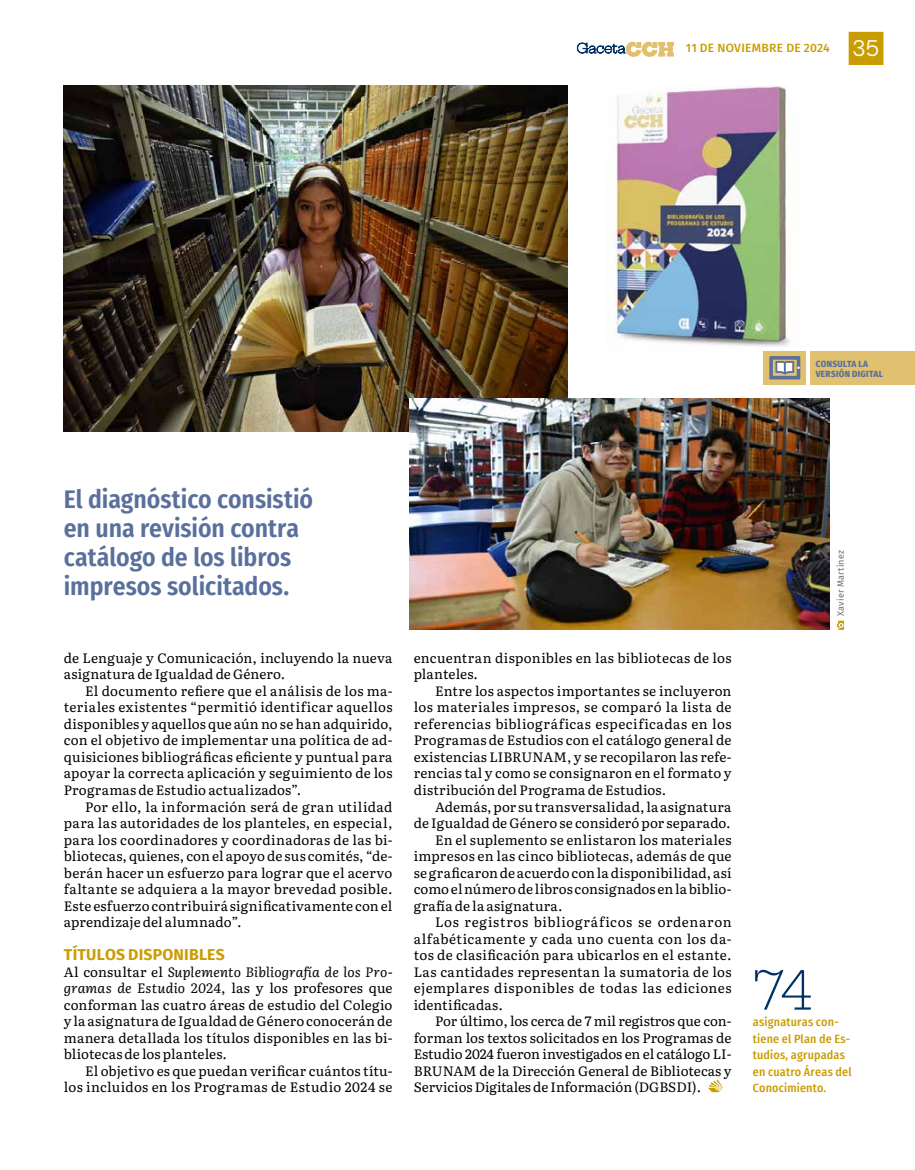
<style>
.page{position:relative;width:915px;height:1170px;background:#fff}
.page>*{position:absolute;margin:0;border:0;box-sizing:border-box;transform-origin:0 0}
.t1{font:300 52.5px "Hepta Slab";color:#003263}
.t2{font:600 25.5px/28.8px "Fira Sans Condensed";color:#5a709c}
.t3{font:700 15.75px "Fira Sans";letter-spacing:.015em;color:#c99d00}
.t4{font:13.5px/16.5px "Literata 18 pt";letter-spacing:.01em;color:#000;text-align:justify}
.t5{font:13.5px "Literata 18 pt";letter-spacing:-.01em;color:#000}
.t6{font:13.5px "Literata 18 pt";letter-spacing:.03em;color:#000}
.t7{font:13.5px "Literata 18 pt";letter-spacing:.045em;color:#000}
.t8{font:13.5px "Literata 18 pt";letter-spacing:.035em;color:#000}
.t9{font:13.5px "Literata 18 pt";letter-spacing:.05em;color:#000}
.t10{font:500 12px/16.5px "Fira Sans Condensed";letter-spacing:.015em;color:#c99d00}
.t11{font:500 12px "Fira Sans";letter-spacing:.025em;color:#c99d00}
.t12{font:800 9px/10.8px "Fira Sans Condensed";letter-spacing:.035em;color:#5a709c}
.t13{font:9px "Fira Sans";letter-spacing:.03em;color:#706f6f}
.s1{font-family:"Hepta Slab";font-weight:400;font-size:21px;color:#fff}
.s2{font-style:italic}
</style>
<div class="page">
<img style="left:64px;top:85px;width:503px;height:347px">
<img style="left:409px;top:399px;width:420px;height:231px">
<img style="left:606px;top:85px;width:184px;height:262px">
<svg style="left:837px;top:620px;width:6px;height:10px"></svg>
<div style="left:810px;top:351px;width:104px;height:33px;background:#e1c16f"></div>
<div style="left:763px;top:351px;width:42px;height:33px;background:#e1c16f"></div>
<svg style="left:769px;top:356px;width:31px;height:23px"></svg>
<svg style="left:708px;top:1079px;width:14px;height:13px"></svg>
<svg style="left:576px;top:41px;width:97px;height:16px"></svg>
<div style="left:848px;top:32px;width:35px;height:33px;background:#c99d00"></div>
<p class="t11" style="left:685px;top:39px;width:195px">11 DE NOVIEMBRE DE 2024 <span class="s1">35</span></p>
<p class="t12" style="left:815px;top:357px;width:69px">CONSULTA LA<br>VERSIÓN DIGITAL</p>
<h2 class="t2" style="left:64px;top:483px;width:251px">El diagnóstico consistió en una revisión contra catálogo de los libros impresos solicitados.</h2>
<p class="t4" style="left:64px;top:648px;width:330px">de Lenguaje y Comunicación, incluyendo la nueva asignatura de Igualdad de Género.</p>
<p class="t4" style="left:64px;top:681px;width:330px;text-indent:21px">El documento refiere que el análisis de los ma&shy;teriales existentes “permitió identificar aquellos disponibles y aquellos que aún no se han adquirido, con el objetivo de implementar una política de ad&shy;quisiciones bibliográficas eficiente y puntual para apoyar la correcta aplicación y seguimiento de los Programas de Estudio actualizados”.</p>
<p class="t4" style="left:64px;top:797px;width:330px;text-indent:21px">Por ello, la información será de gran utilidad para las autoridades de los planteles, en especial, para los coordinadores y coordinadoras de las bi&shy;bliotecas, quienes, con el apoyo de sus comités, “de&shy;berán hacer un esfuerzo para lograr que el acervo faltante se adquiera a la mayor brevedad posible.<br>Este esfuerzo contribuirá significativamente con el aprendizaje del alumnado”.</p>
<p class="t3" style="left:64px;top:941px;width:162px">TÍTULOS DISPONIBLES</p>
<p class="t4" style="left:64px;top:962px;width:330px">Al consultar el <span class="s2">Suplemento Bibliografía de los Pro&shy;gramas de Estudio 2024</span>, las y los profesores que conforman las cuatro áreas de estudio del Colegio y la asignatura de Igualdad de Género conocerán de manera detallada los títulos disponibles en las bi&shy;bliotecas de los planteles.</p>
<p class="t4" style="left:64px;top:1061px;width:330px;text-align:right">El objetivo es que puedan verificar cuántos títu&shy;los incluidos en los Programas de Estudio 2024 se</p>
<p class="t4" style="left:413px;top:648px;width:319px">encuentran disponibles en las bibliotecas de los planteles.</p>
<p class="t4" style="left:413px;top:681px;width:319px;text-indent:21px">Entre los aspectos importantes se incluyeron los materiales impresos, se comparó la lista de referencias bibliográficas especificadas en los Programas de Estudios con el catálogo general de existencias LIBRUNAM, y se recopilaron las refe&shy;rencias tal y como se consignaron en el formato y distribución del Programa de Estudios.</p>
<p class="t4" style="left:435px;top:797px;width:298px">Además, por su transversalidad, la asignatura</p>
<p class="t4" style="left:413px;top:813px;width:318px">de Igualdad de Género se consideró por separado.</p>
<p class="t4" style="left:435px;top:830px;width:298px">En el suplemento se enlistaron los materiales</p>
<p class="t4" style="left:413px;top:846px;width:319px">impresos en las cinco bibliotecas, además de que</p>
<p class="t4" style="left:413px;top:863px;width:319px">se graficaron de acuerdo con la disponibilidad, así</p>
<p class="t4" style="left:413px;top:879px;width:319px">como el número de libros consignados en la biblio-</p>
<p class="t4" style="left:413px;top:896px;width:150px">grafía de la asignatura.</p>
<p class="t9" style="left:435px;top:911px;width:298px">Los registros bibliográficos se ordenaron</p>
<p class="t8" style="left:413px;top:928px;width:319px">alfabéticamente y cada uno cuenta con los da-</p>
<p class="t4" style="left:413px;top:945px;width:319px">tos de clasificación para ubicarlos en el estante.</p>
<p class="t6" style="left:413px;top:961px;width:319px">Las cantidades representan la sumatoria de los</p>
<p class="t7" style="left:413px;top:977px;width:319px">ejemplares disponibles de todas las ediciones</p>
<p class="t4" style="left:413px;top:995px;width:90px">identificadas.</p>
<p class="t4" style="left:435px;top:1011px;width:298px">Por último, los cerca de 7 mil registros que con-</p>
<p class="t4" style="left:413px;top:1028px;width:319px">forman los textos solicitados en los Programas de</p>
<p class="t5" style="left:413px;top:1043px;width:319px">Estudio 2024 fueron investigados en el catálogo LI-</p>
<p class="t4" style="left:413px;top:1061px;width:319px">BRUNAM de la Dirección General de Bibliotecas y</p>
<p class="t4" style="left:413px;top:1077px;width:289px">Servicios Digitales de Información (DGBSDI).</p>
<p class="t13" style="left:833px;top:616px;width:68px;rotate:-90deg">Xavier Martínez</p>
<h1 class="t1" style="left:752px;top:945px;width:62px">74</h1>
<p class="t10" style="left:752px;top:1013px;width:100px">asignaturas con&shy;tiene el Plan de Es&shy;tudios, agrupadas en cuatro Áreas del<br>Conocimiento.</p>
</div>
